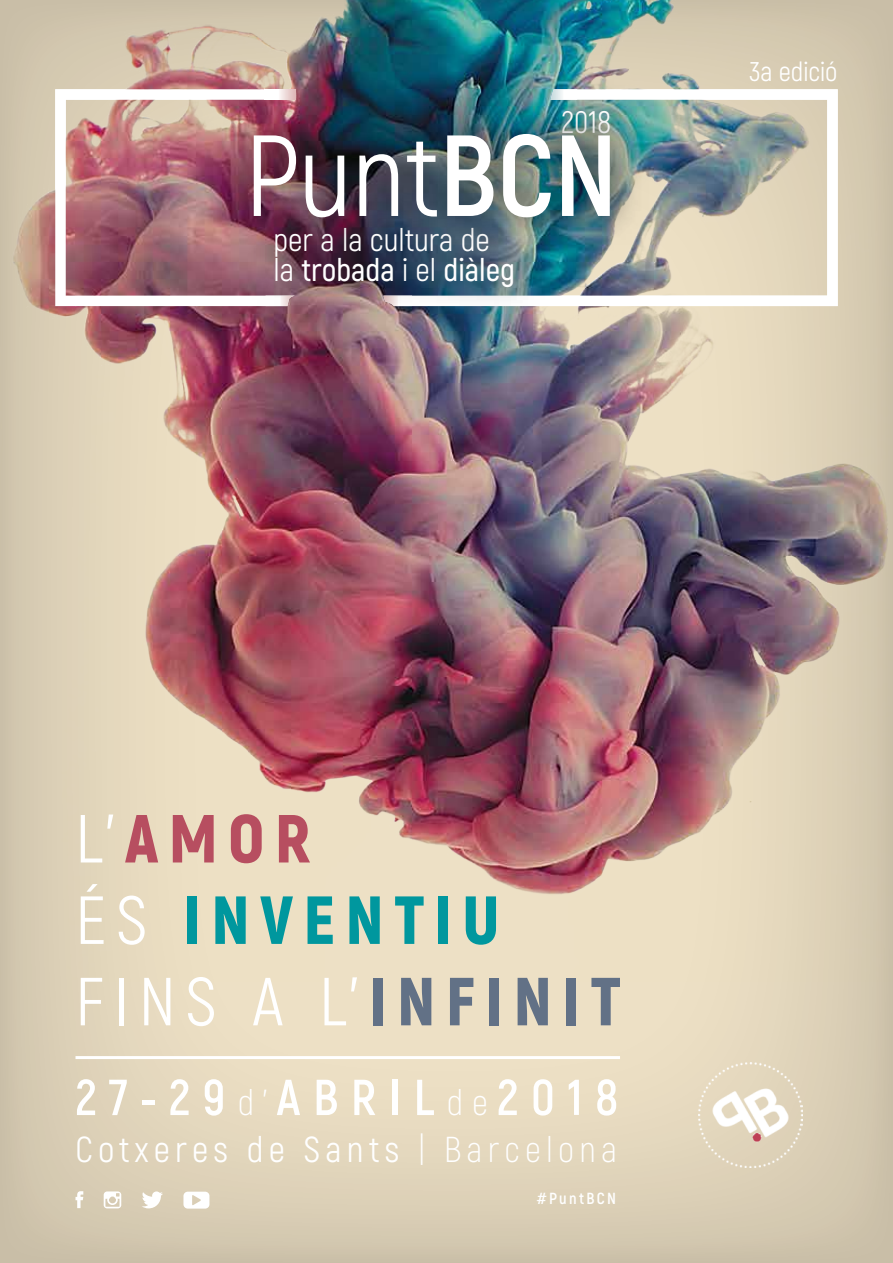
<style>
.page{position:relative;width:893px;height:1263px;background:#fff}
.page>*{position:absolute;margin:0;border:0;box-sizing:border-box;transform-origin:0 0}
.t1{font:115.05px "Akrobat";color:#fff}
.t2{font:67.8px/81.4px "Akrobat";color:#fff}
.t3{font:700 50.4px "Akrobat";letter-spacing:.25em;color:#fff}
.t4{font:36px "Akrobat";letter-spacing:.145em;color:#fff}
.t5{font:31.95px/29.8px "Akrobat";color:#fff}
.t6{font:31.05px "Akrobat";color:#fff}
.t7{font:27px "Akrobat";color:#fff}
.t8{font:700 16.05px "Akrobat";letter-spacing:.145em;color:#fff}
.s1{font-weight:700}
.s2{font-weight:600}
.s3{font-weight:900;color:#b74e60}
.s4{font-weight:900;color:#00979e}
.s5{font-weight:900;color:#627186}
.s6{font-weight:300;font-size:36px}
.s7{font-weight:300}
</style>
<div class="page">
<svg style="left:0;top:981px;width:893px;height:282px;background:#dfd2b9"></svg>
<img style="left:0;top:0;width:893px;height:981px">
<hr style="left:76px;top:1056px;width:544px;height:3px;background:#fff">
<img style="left:516px;top:62px;width:140px;height:11px">
<img style="left:698px;top:1063px;width:104px;height:104px">
<img style="left:55px;top:89px;width:783px;height:217px">
<img style="left:228px;top:292px;width:332px;height:42px">
<img style="left:200px;top:73px;width:463px;height:219px">
<svg style="left:76px;top:1191px;width:7px;height:17px"></svg>
<svg style="left:104px;top:1191px;width:17px;height:17px"></svg>
<svg style="left:142px;top:1191px;width:21px;height:17px"></svg>
<svg style="left:183px;top:1192px;width:26px;height:16px"></svg>
<p class="t6" style="left:562px;top:104px;width:51px">2018</p>
<h1 class="t1" style="left:245px;top:107px;width:374px">Punt<span class="s1">BCN</span></h1>
<p class="t5" style="left:273px;top:225px;width:243px">per a la cultura de la <span class="s2">trobada</span> i el <span class="s2">diàleg</span></p>
<p class="t7" style="left:749px;top:56px;width:90px">3a edició</p>
<h2 class="t2" style="left:76px;top:798px;width:547px">L’<span class="s3">AMOR<br></span>ÉS <span class="s4">INVENTIU<br></span>FINS A L’<span class="s5">INFINIT</span></h2>
<h3 class="t3" style="left:75px;top:1066px;width:544px">27-29<span class="s6">d’</span>ABRIL<span class="s6">de</span>2018</h3>
<p class="t4" style="left:76px;top:1128px;width:543px">Cotxeres de Sants <span class="s7">| Barcelona</span></p>
<p class="t8" style="left:537px;top:1189px;width:81px">#PuntBCN</p>
</div>
